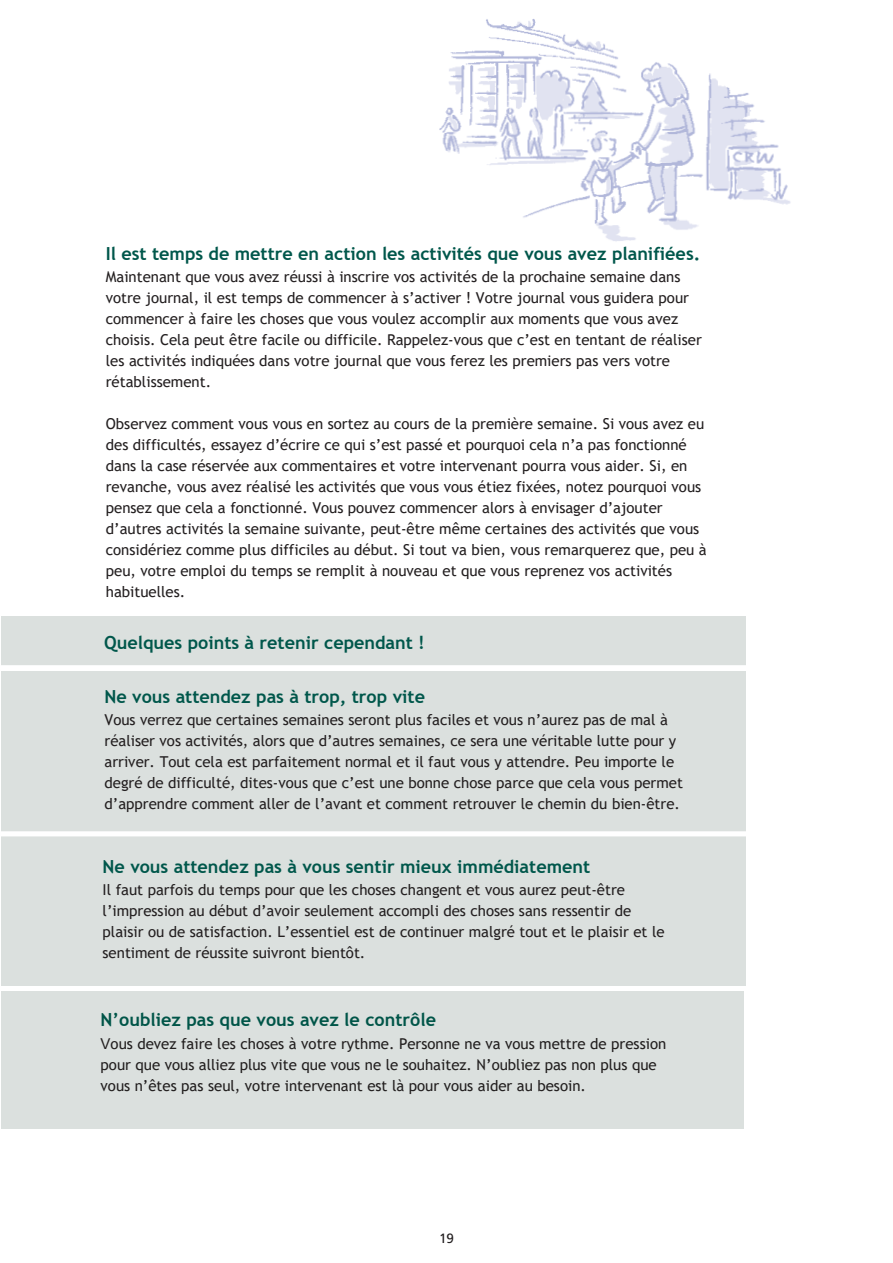
<style>
.page{position:relative;width:893px;height:1263px;background:#fff}
.page>*{position:absolute;margin:0;border:0;box-sizing:border-box;transform-origin:0 0}
.t1{font:700 18px "Trebuchet MS";color:#00574b}
.t2{font:700 18px "Trebuchet MS";color:#005548}
.t3{font:15px/21px "Trebuchet MS";color:#231f20}
.t4{font:15px/21px "Trebuchet MS";color:#221f1f}
.t5{font:13.5px "Frutiger";color:#231f20}
.s1{font-family:"Arial"}
</style>
<div class="page">
<div style="left:2px;top:616px;width:744px;height:369px;background:#dbe0de"></div>
<hr style="left:1px;top:845px;width:746px;height:1px;background:#fff">
<hr style="left:0;top:832px;width:746px;height:4px;background:#fff">
<img style="left:439px;top:19px;width:352px;height:210px">
<div style="left:1px;top:991px;width:743px;height:137px;background:#dbe0de"></div>
<p class="t1" style="left:106px;top:243px;width:596px">Il est temps de mettre en action les activités que vous avez planifiées.</p>
<p class="t3" style="left:106px;top:266px;width:597px">Maintenant que vous avez réussi à inscrire vos activités de la prochaine semaine dans votre journal, il est temps de commencer à s’activer ! Votre journal vous guidera pour commencer à faire les choses que vous voulez accomplir aux moments que vous avez choisis. Cela peut être facile ou difficile. Rappelez-vous que c’est en tentant de réaliser les activités indiquées dans votre journal que vous ferez les premiers pas vers votre rétablissement.</p>
<p class="t3" style="left:106px;top:413px;width:602px">Observez comment vous vous en sortez au cours de la première semaine. Si vous avez eu des difficultés, essayez d’écrire ce qui s’est passé et pourquoi cela n’a pas fonctionné dans la case réservée aux commentaires et votre intervenant pourra vous aider. Si, en revanche, vous avez réalisé les activités que vous vous étiez fixées, notez pourquoi vous pensez que cela a fonctionné. Vous pouvez commencer alors à envisager d’ajouter d’autres activités la semaine suivante, peut-être même certaines des activités que vous considériez comme plus difficiles au début. Si tout va bien, vous remarquerez que, peu à peu, votre emploi du temps se remplit à nouveau et que vous reprenez vos activités habituelles.</p>
<p class="t1" style="left:104px;top:631px;width:322px">Quelques points à retenir cependant !</p>
<p class="t1" style="left:105px;top:685px;width:322px">Ne vous attendez pas à trop, trop vite</p>
<p class="t3" style="left:105px;top:709px;width:580px">Vous verrez que certaines semaines seront plus faciles et vous n’aurez pas de mal à réaliser vos activités, alors que d’autres semaines, ce sera une véritable lutte pour y arriver. Tout cela est parfaitement normal et il faut vous y attendre. Peu importe le degré de difficulté, dites-vous que c’est une bonne chose parce que cela vous permet d’apprendre comment aller de l’avant et comment retrouver le chemin du bien-être.</p>
<p class="t1" style="left:103px;top:855px;width:489px">Ne vous attendez pas à vous sentir mieux immédiatement</p>
<p class="t3" style="left:103px;top:879px;width:564px">Il faut parfois du temps pour que les choses changent et vous aurez peut-être l’impression au début d’avoir seulement accompli des choses sans ressentir de plaisir ou de satisfaction. L’essentiel est de continuer malgré tout et le plaisir et le sentiment de réussite suivront bientôt.</p>
<p class="t2" style="left:101px;top:1009px;width:337px">N’oubliez pas que vous avez le contrôle</p>
<p class="t4" style="left:101px;top:1032px;width:567px"><span class="s1">V</span>ous devez faire les choses à votre rythme. Personne ne va vous mettre de pression pour que vous alliez plus vite que vous ne le souhaitez. N’oubliez pas non plus que vous n’êtes pas seul, votre intervenant est là pour vous aider au besoin.</p>
<p class="t5" style="left:439px;top:1233px;width:16px">19</p>
</div>
